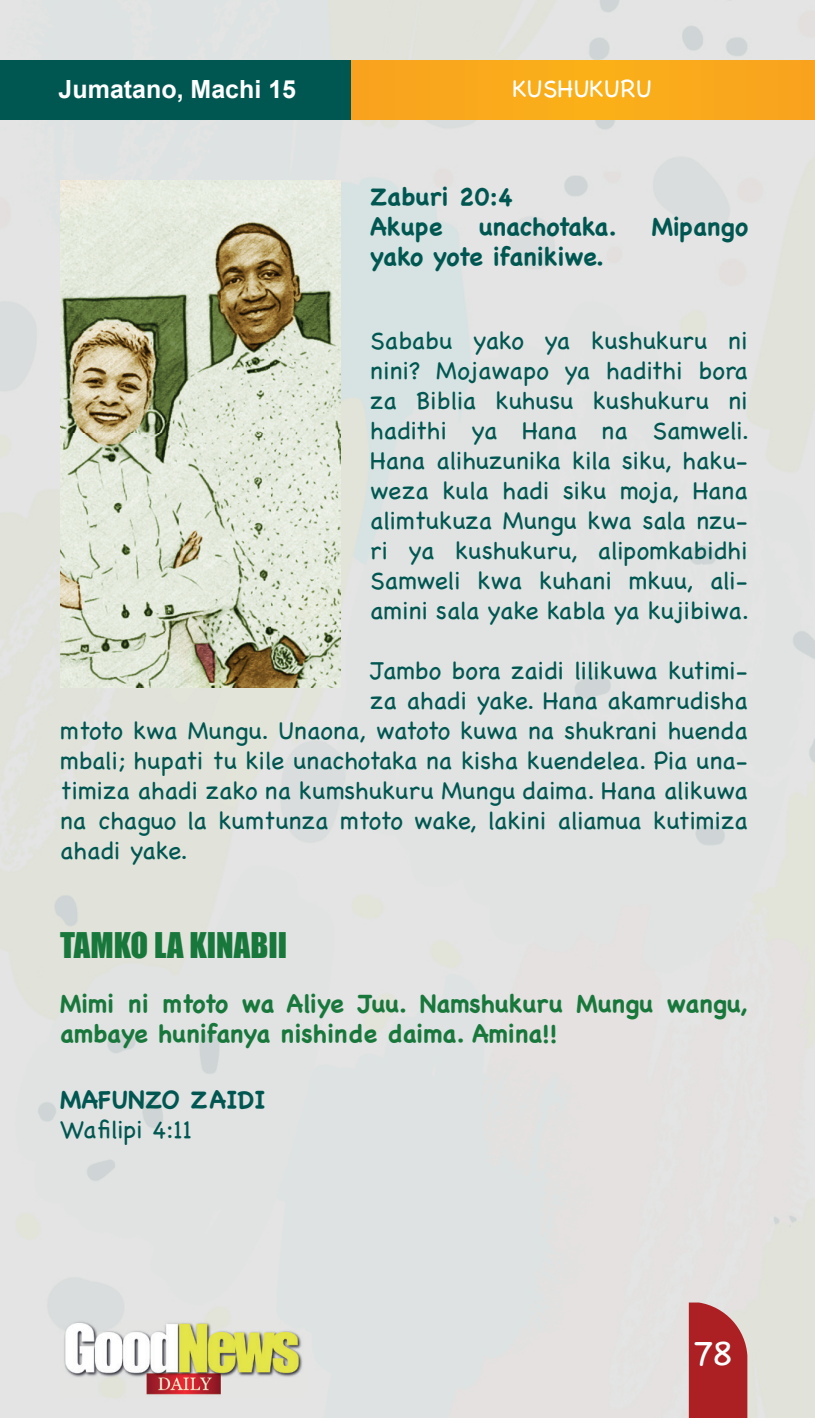
<style>
.page{position:relative;width:815px;height:1418px;background:#fff}
.page>*{position:absolute;margin:0;border:0;box-sizing:border-box;transform-origin:0 0}
.t1{font:35px "Chalkboard";color:#fff}
.t2{font:32.5px "Impact";color:#18783c}
.t3{font:25px/30px "Chalkboard";color:#005752;text-align:justify}
.t4{font:700 25px/30px "Chalkboard";color:#18783c}
.t5{font:700 25px/30px "Chalkboard";color:#005752}
.t6{font:700 25px "Arial";color:#fff}
.t7{font:25px "Chalkboard";color:#fff}
</style>
<div class="page">
<div style="left:0;top:621px;width:245px;height:796px;background:#e1e3e2"></div>
<img style="left:326px;top:266px;width:489px;height:621px">
<img style="left:244px;top:687px;width:82px;height:200px">
<div style="left:168px;top:60px;width:647px;height:60px;background:#f9a91c"></div>
<div style="left:0;top:60px;width:351px;height:60px;background:#005752"></div>
<svg style="left:689px;top:1302px;width:58px;height:115px;background:#b13235"></svg>
<img style="left:59px;top:1320px;width:246px;height:76px">
<img style="left:60px;top:180px;width:280px;height:507px">
<p class="t6" style="left:59px;top:73px;width:239px">Jumatano, Machi 15</p>
<p class="t7" style="left:512px;top:74px;width:141px">KUSHUKURU</p>
<p class="t5" style="left:370px;top:181px;width:144px">Zaburi 20:4<br>Akupe</p>
<p class="t5" style="left:479px;top:211px;width:140px">unachotaka.</p>
<p class="t5" style="left:652px;top:211px;width:97px">Mipango</p>
<p class="t5" style="left:370px;top:241px;width:236px">yako yote ifanikiwe.</p>
<p class="t3" style="left:370px;top:325px;width:380px">Sababu yako ya kushukuru ni nini? Mojawapo ya hadithi bora za Biblia kuhusu kushukuru ni hadithi ya Hana na Samweli.<br>Hana alihuzunika kila siku, haku&shy;weza kula hadi siku moja, Hana alimtukuza Mungu kwa sala nzu&shy;ri ya kushukuru, alipomkabidhi Samweli kwa kuhani mkuu, ali&shy;amini sala yake kabla ya kujibiwa.</p>
<p class="t3" style="left:370px;top:655px;width:379px">Jambo bora zaidi lilikuwa kutimi-</p>
<p class="t3" style="left:370px;top:685px;width:379px">za ahadi yake. Hana akamrudisha</p>
<p class="t3" style="left:60px;top:715px;width:689px">mtoto kwa Mungu. Unaona, watoto kuwa na shukrani huenda</p>
<p class="t3" style="left:60px;top:745px;width:689px">mbali; hupati tu kile unachotaka na kisha kuendelea. Pia una-</p>
<p class="t3" style="left:60px;top:775px;width:689px">timiza ahadi zako na kumshukuru Mungu daima. Hana alikuwa</p>
<p class="t3" style="left:60px;top:805px;width:689px">na chaguo la kumtunza mtoto wake, lakini aliamua kutimiza</p>
<p class="t3" style="left:60px;top:835px;width:129px">ahadi yake.</p>
<h2 class="t2" style="left:60px;top:920px;width:228px">TAMKO LA KINABII</h2>
<p class="t4" style="left:60px;top:988px;width:689px">Mimi ni mtoto wa Aliye Juu. Namshukuru Mungu wangu, ambaye hunifanya nishinde daima. Amina!!</p>
<p class="t5" style="left:60px;top:1084px;width:207px">MAFUNZO ZAIDI</p>
<p class="t3" style="left:60px;top:1114px;width:133px">Wafilipi 4:11</p>
<h1 class="t1" style="left:694px;top:1332px;width:40px">78</h1>
</div>
